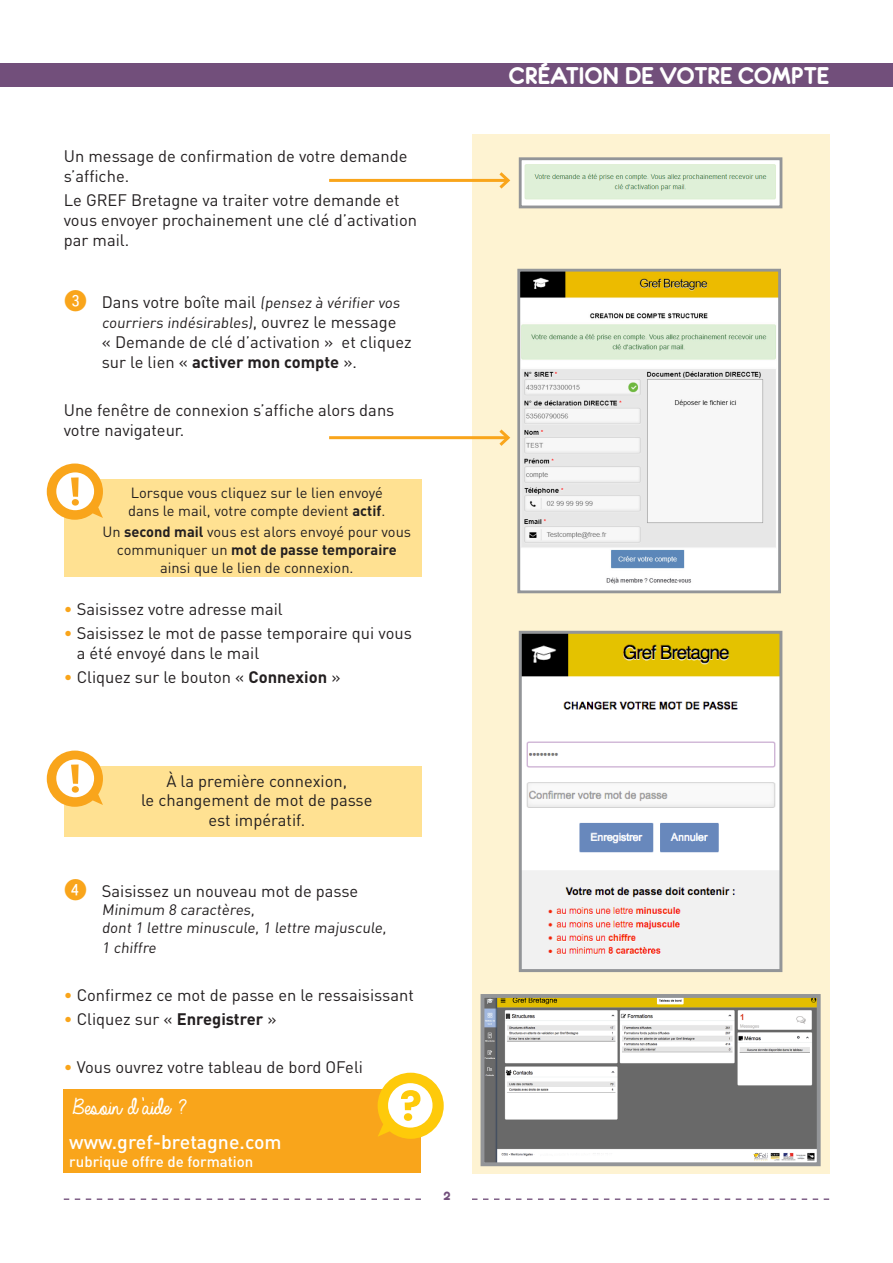
<style>
.page{position:relative;width:893px;height:1263px;background:#fff}
.page>*{position:absolute;margin:0;border:0;box-sizing:border-box;transform-origin:0 0}
.t1{font:25.8px "Eurofurencebold";color:#fff}
.t2{font:24px "Always In My Heart";color:#fff}
.t3{font:500 19.5px "DIN";color:#fff}
.texte{font:16.5px/19.8px "DIN";color:#231f20}
.texte-2{font:15px/19.8px "DIN";color:#231f20}
.t4{font:500 15px "DIN";color:#fff}
.t5{font:15px "Eurofurencebold";color:#724f7b}
.texte-3{font:14.7px/17.5px "DIN";color:#231f20}
.s1{font-family:"Fyra Numeric Circle Closed";font-size:28.5px;color:#f9a51b}
.s2{font-size:16.5px}
.s3{font-weight:700}
.s4{color:#f9a51b}
</style>
<div class="page">
<svg style="left:64px;top:1198px;width:357px;height:2px"></svg>
<svg style="left:472px;top:1198px;width:357px;height:2px"></svg>
<div style="left:472px;top:134px;width:357px;height:1040px;background:#fef3d2"></div>
<div style="left:0;top:64px;width:893px;height:23px;background:#724f7b"></div>
<img style="left:523px;top:635px;width:255px;height:333px">
<div style="left:519px;top:631px;width:263px;height:341px;border:3px solid #939598"></div>
<div style="left:64px;top:479px;width:357px;height:97px;background:#ffe192"></div>
<svg style="left:47px;top:463px;width:56px;height:57px"></svg>
<img style="left:523px;top:161px;width:255px;height:43px">
<div style="left:519px;top:157px;width:263px;height:51px;border:3px solid #939598"></div>
<div style="left:64px;top:766px;width:357px;height:70px;background:#ffe192"></div>
<svg style="left:47px;top:750px;width:56px;height:57px"></svg>
<div style="left:64px;top:1089px;width:357px;height:83px;background:#f9a51b"></div>
<svg style="left:378px;top:1073px;width:66px;height:66px"></svg>
<hr style="left:329px;top:179px;width:179px;height:3px;background:#f9a51b">
<svg style="left:496px;top:172px;width:15px;height:17px"></svg>
<hr style="left:329px;top:436px;width:179px;height:3px;background:#f9a51b">
<svg style="left:496px;top:429px;width:15px;height:17px"></svg>
<img style="left:486px;top:999px;width:330px;height:162px">
<div style="left:481px;top:994px;width:340px;height:172px;border:4px solid #939598"></div>
<img style="left:521px;top:273px;width:256px;height:315px">
<div style="left:517px;top:269px;width:264px;height:324px;border:3px solid #939598"></div>
<p class="texte" style="left:64px;top:146px;width:345px">Un message de confirmation de votre demande s’affiche.</p>
<p class="texte" style="left:64px;top:190px;width:355px">Le GREF Bretagne va traiter votre demande et vous envoyer prochainement une clé d’activation par mail.</p>
<p class="texte-2" style="left:102px;top:293px;width:302px;text-indent:-38px"><span class="s1">3</span> <span class="s2">Dans votre boîte mail</span> (pensez à vérifier vos courriers indésirables)<span class="s2">, ouvrez le message</span></p>
<p class="texte" style="left:102px;top:332px;width:311px">« Demande de clé d’activation » et cliquez sur le lien « <span class="s3">activer mon compte</span> ».</p>
<p class="texte" style="left:64px;top:400px;width:332px">Une fenêtre de connexion s’affiche alors dans votre navigateur.</p>
<p class="texte-3" style="left:128px;top:484px;width:259px">Lorsque vous cliquez sur le lien envoyé dans le mail, votre compte devient <span class="s3">actif</span>.</p>
<p class="texte-3" style="left:102px;top:523px;width:310px;text-align:center">Un <span class="s3">second mail</span> vous est alors envoyé pour vous communiquer un <span class="s3">mot de passe temporaire </span>ainsi que le lien de connexion.</p>
<p class="texte" style="left:64px;top:599px;width:221px"><span class="s4">•</span> Saisissez votre adresse mail</p>
<p class="texte" style="left:77px;top:623px;width:337px;text-indent:-13px"><span class="s4">•</span> Saisissez le mot de passe temporaire qui vous a été envoyé dans le mail</p>
<p class="texte" style="left:64px;top:667px;width:278px"><span class="s4">•</span> Cliquez sur le bouton « <span class="s3">Connexion</span> »</p>
<p class="texte" style="left:141px;top:770px;width:233px;text-align:center">À la première connexion,<br>le changement de mot de passe est impératif.</p>
<p class="texte" style="left:64px;top:881px;width:296px"><span class="s1">4</span> Saisissez un nouveau mot de passe</p>
<p class="texte-2" style="left:102px;top:900px;width:288px;line-height:18px">Minimum 8 caractères,<br>dont 1 lettre minuscule, 1 lettre majuscule,</p>
<p class="texte-2" style="left:102px;top:937px;width:58px">1 chiffre</p>
<p class="texte" style="left:64px;top:985px;width:351px"><span class="s4">•</span> Confirmez ce mot de passe en le ressaisissant</p>
<p class="texte" style="left:64px;top:1009px;width:214px"><span class="s4">•</span> Cliquez sur « <span class="s3">Enregistrer</span> »</p>
<p class="texte" style="left:64px;top:1057px;width:301px"><span class="s4">•</span> Vous ouvrez votre tableau de bord OFeli</p>
<p class="t2" style="left:69px;top:1094px;width:113px">Besoin d’aide ?</p>
<p class="t3" style="left:69px;top:1129px;width:214px">www.gref-bretagne.com</p>
<p class="t4" style="left:69px;top:1152px;width:186px">rubrique offre de formation</p>
<p class="t5" style="left:443px;top:1187px;width:9px">2</p>
<p class="t1" style="left:509px;top:63px;width:322px">CRÉATION DE VOTRE COMPTE</p>
</div>
